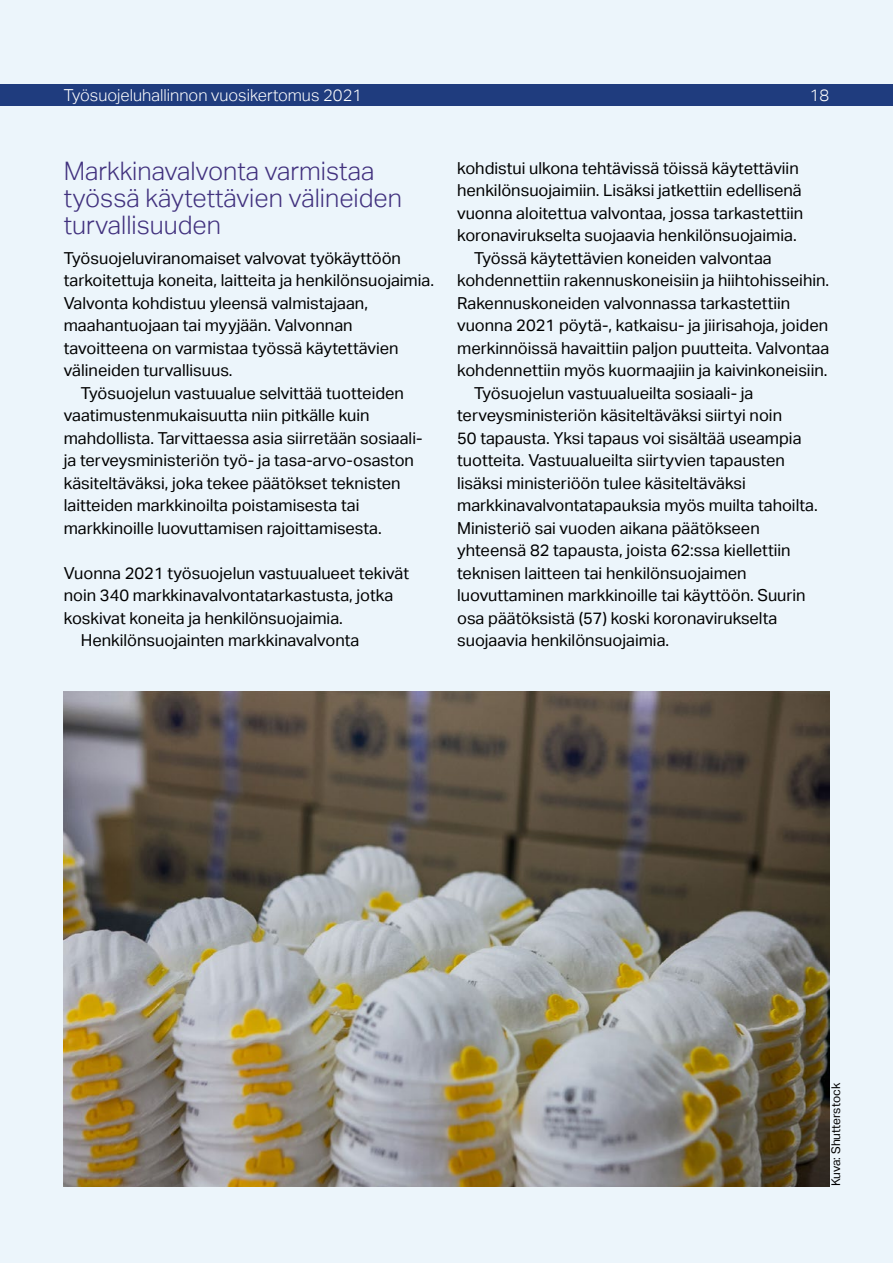
<style>
.page{position:relative;width:893px;height:1263px;background:#ecf5fb}
.page>*{position:absolute;margin:0;border:0;box-sizing:border-box;transform-origin:0 0}
.Väliotsikko_17pt_h3{font:300 25.5px/27px "Aktiv Grotesk";color:#41317e}
.Leipis{font:16.5px/22.5px "Aktiv Grotesk";color:#000}
.Alkuleipis{font:16.5px/22.5px "Aktiv Grotesk";color:#000}
.t1{font:300 16.5px "Aktiv Grotesk";color:#fff}
.t2{font:12px "Aktiv Grotesk";color:#000}
</style>
<div class="page">
<div style="left:0;top:84px;width:893px;height:22px;background:#1f3c7e"></div>
<img style="left:64px;top:691px;width:765px;height:495px">
<p class="t1" style="left:64px;top:86px;width:300px">Työsuojeluhallinnon vuosikertomus 2021</p>
<p class="t1" style="left:810px;top:86px;width:21px">18</p>
<h3 class="Väliotsikko_17pt_h3" style="left:64px;top:157px;width:340px">Markkinavalvonta varmistaa työssä käytettävien välineiden turvallisuuden</h3>
<p class="Alkuleipis" style="left:64px;top:247px;width:372px">Työsuojeluviranomaiset valvovat työkäyttöön tarkoitettuja koneita, laitteita ja henkilönsuojaimia.<br>Valvonta kohdistuu yleensä valmistajaan, maahantuojaan tai myyjään. Valvonnan tavoitteena on varmistaa työssä käytettävien välineiden turvallisuus.</p>
<p class="Leipis" style="left:64px;top:382px;width:360px;text-indent:17px">Työsuojelun vastuualue selvittää tuotteiden vaatimustenmukaisuutta niin pitkälle kuin mahdollista. Tarvittaessa asia siirretään sosiaali&shy;ja terveysministeriön työ- ja tasa-arvo-osaston käsiteltäväksi, joka tekee päätökset teknisten laitteiden markkinoilta poistamisesta tai markkinoille luovuttamisen rajoittamisesta.</p>
<p class="Alkuleipis" style="left:64px;top:562px;width:347px">Vuonna 2021 työsuojelun vastuualueet tekivät noin 340 markkinavalvontatarkastusta, jotka koskivat koneita ja henkilönsuojaimia.</p>
<p class="Leipis" style="left:81px;top:629px;width:280px">Henkilönsuojainten markkinavalvonta</p>
<p class="Leipis" style="left:457px;top:157px;width:348px">kohdistui ulkona tehtävissä töissä käytettäviin henkilönsuojaimiin. Lisäksi jatkettiin edellisenä vuonna aloitettua valvontaa, jossa tarkastettiin koronavirukselta suojaavia henkilönsuojaimia.</p>
<p class="Leipis" style="left:457px;top:247px;width:374px;text-indent:17px">Työssä käytettävien koneiden valvontaa kohdennettiin rakennuskoneisiin ja hiihtohisseihin.<br>Rakennuskoneiden valvonnassa tarkastettiin vuonna 2021 pöytä-, katkaisu- ja jiirisahoja, joiden merkinnöissä havaittiin paljon puutteita. Valvontaa kohdennettiin myös kuormaajiin ja kaivinkoneisiin.</p>
<p class="Leipis" style="left:457px;top:382px;width:362px;text-indent:17px">Työsuojelun vastuualueilta sosiaali- ja terveysministeriön käsiteltäväksi siirtyi noin<br>50 tapausta. Yksi tapaus voi sisältää useampia tuotteita. Vastuualueilta siirtyvien tapausten lisäksi ministeriöön tulee käsiteltäväksi markkinavalvontatapauksia myös muilta tahoilta.<br>Ministeriö sai vuoden aikana päätökseen yhteensä 82 tapausta, joista 62:ssa kiellettiin teknisen laitteen tai henkilönsuojaimen luovuttaminen markkinoille tai käyttöön. Suurin osa päätöksistä (57) koski koronavirukselta suojaavia henkilönsuojaimia.</p>
<p class="t2" style="left:829px;top:1186px;width:105px;rotate:-90deg">Kuva: Shutterstock</p>
</div>
